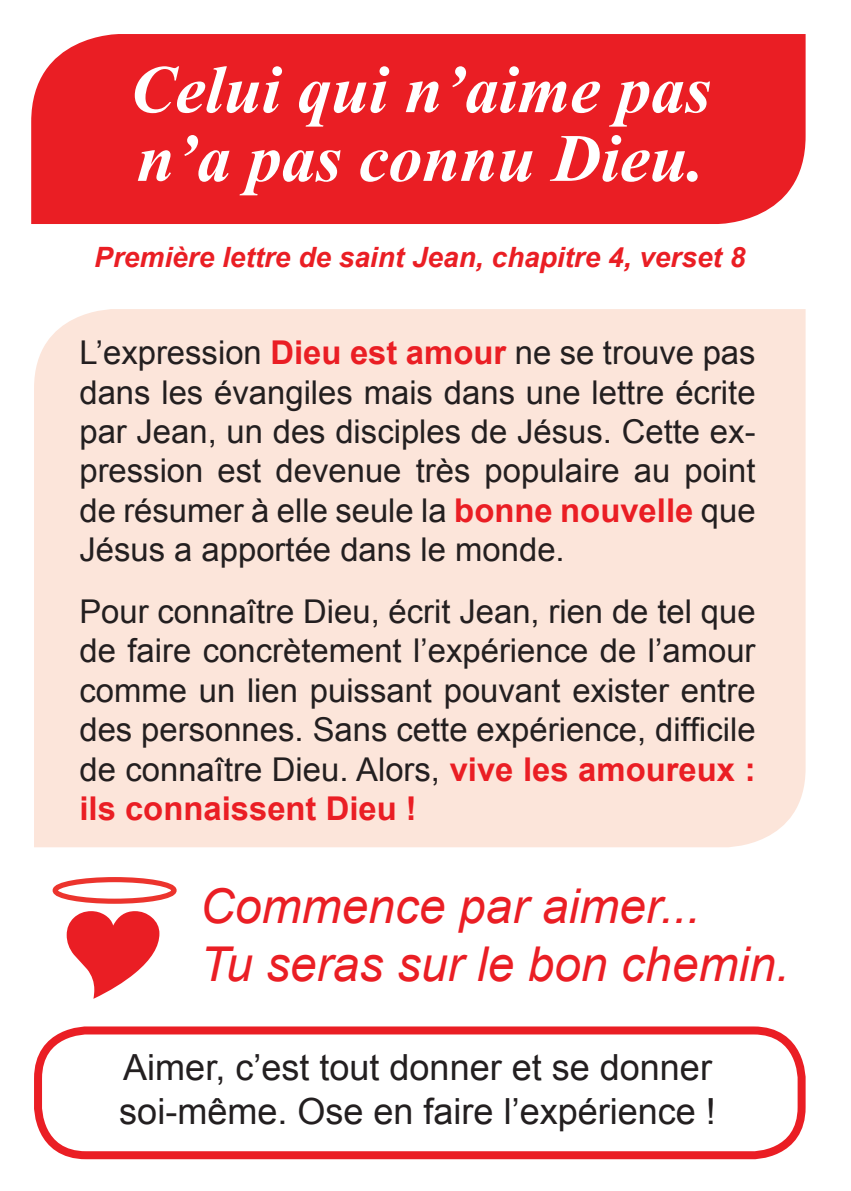
<style>
.page{position:relative;width:851px;height:1191px;background:#fff}
.page>*{position:absolute;margin:0;border:0;box-sizing:border-box;transform-origin:0 0}
.t1{font:700 84px/68.8px "Vijaya";color:#fff}
.t2{font:italic 48px/57.6px "Arial";color:#ea1e24}
.t3{font:36px/43.2px "Arial";color:#231f20}
.t4{font:32.8px/39.2px "Arial";color:#231f20;text-align:justify}
.t5{font:italic 700 28px "Arial";color:#ea1e24}
.s1{font-weight:700;color:#ea1e24}
</style>
<div class="page">
<div style="left:31px;top:34px;width:774px;height:190px;background:#ea1e24"></div>
<div style="left:34px;top:309px;width:771px;height:538px;background:#fce5da"></div>
<div style="left:53px;top:877px;width:123px;height:26px;border:5px solid #ec342d;border-radius:50%"></div>
<div style="left:34px;top:1026px;width:771px;height:133px;border:8px solid #ea1e24;border-radius:48px"></div>
<h1 class="t1" style="left:130px;top:46px;width:582px">Celui qui n’aime pas n’a pas connu Dieu.</h1>
<p class="t5" style="left:94px;top:239px;width:652px">Première lettre de saint Jean, chapitre 4, verset 8</p>
<p class="t4" style="left:79px;top:333px;width:677px">L’expression <span class="s1">Dieu est amour</span> ne se trouve pas dans les évangiles mais dans une lettre écrite par Jean, un des disciples de Jésus. Cette ex&shy;pression est devenue très populaire au point de résumer à elle seule la <span class="s1">bonne nouvelle</span> que Jésus a apportée dans le monde.</p>
<p class="t4" style="left:79px;top:592px;width:677px">Pour connaître Dieu, écrit Jean, rien de tel que de faire concrètement l’expérience de l’amour comme un lien puissant pouvant exister entre des personnes. Sans cette expérience, difficile de connaître Dieu. Alors, <span class="s1">vive les amoureux : ils connaissent Dieu !</span></p>
<h2 class="t2" style="left:200px;top:878px;width:590px">Commence par aimer...<br>Tu seras sur le bon chemin.</h2>
<p class="t3" style="left:119px;top:1046px;width:598px">Aimer, c’est tout donner et se donner soi-même. Ose en faire l’expérience !</p>
</div>
